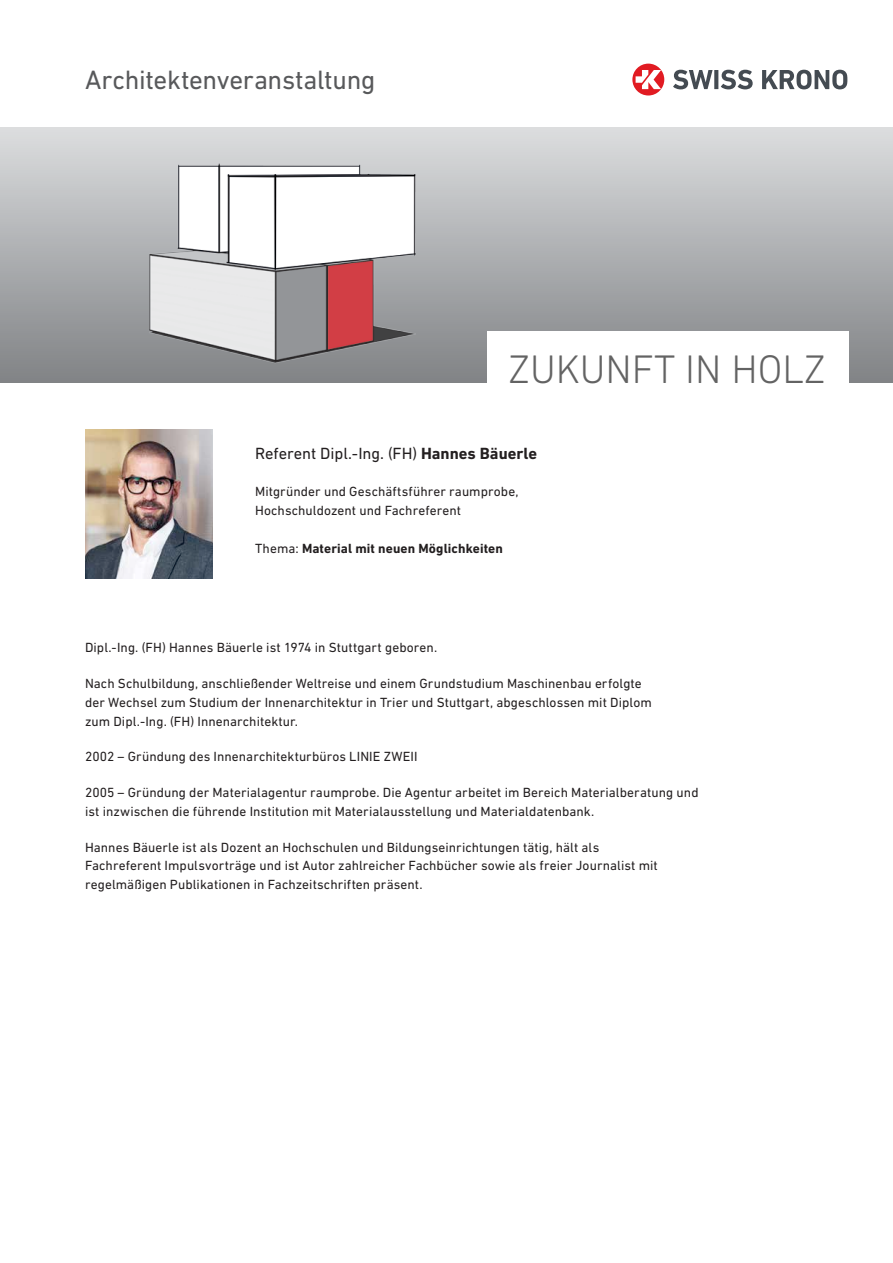
<style>
.page{position:relative;width:893px;height:1263px;background:#fff}
.page>*{position:absolute;margin:0;border:0;box-sizing:border-box;transform-origin:0 0}
.t1{font:300 40.5px "DIN Next LT Pro";color:#636363}
.t2{font:27px "DIN Next LT Pro";letter-spacing:-.01em;color:#58595b}
.t3{font:16.5px "DIN Next LT Pro";letter-spacing:-.005em;color:#231f20}
.t4{font:13.5px/18.8px "DIN Next LT Pro";letter-spacing:.005em;color:#231f20}
.t5{font:700 13.5px "DIN Next LT Pro";letter-spacing:.01em;color:#231f20}
.s1{font-weight:700}
.s2{font-weight:400}
</style>
<div class="page">
<div style="left:632px;top:64px;width:32px;height:31px;background:#e11b22;border-radius:50%"></div>
<svg style="left:636px;top:70px;width:25px;height:19px"></svg>
<svg style="left:673px;top:70px;width:39px;height:19px"></svg>
<svg style="left:714px;top:70px;width:4px;height:19px"></svg>
<svg style="left:721px;top:70px;width:32px;height:19px"></svg>
<svg style="left:762px;top:70px;width:85px;height:19px"></svg>
<div style="left:0;top:128px;width:893px;height:255px;background:linear-gradient(to bottom,#dbddde,#808385)"></div>
<img style="left:145px;top:162px;width:276px;height:202px">
<div style="left:487px;top:332px;width:361px;height:59px;background:#fff"></div>
<img style="left:85px;top:429px;width:128px;height:149px">
<h2 class="t2" style="left:85px;top:65px;width:292px">Architektenveranstaltung</h2>
<h1 class="t1" style="left:508px;top:346px;width:319px">ZUKUNFT IN HOLZ</h1>
<p class="t3" style="left:255px;top:444px;width:284px">Referent Dipl.-Ing. (FH) <span class="s1">Hannes Bäuerle</span></p>
<p class="t4" style="left:255px;top:482px;width:265px">Mitgründer und Geschäftsführer raumprobe,<br>Hochschuldozent und Fachreferent</p>
<p class="t5" style="left:255px;top:540px;width:249px"><span class="s2">Thema:</span> Material mit neuen Möglichkeiten</p>
<p class="t4" style="left:85px;top:638px;width:354px">Dipl.-Ing. (FH) Hannes Bäuerle ist 1974 in Stuttgart geboren.</p>
<p class="t4" style="left:85px;top:674px;width:568px">Nach Schulbildung, anschließender Weltreise und einem Grundstudium Maschinenbau erfolgte der Wechsel zum Studium der Innenarchitektur in Trier und Stuttgart, abgeschlossen mit Diplom zum Dipl.-Ing. (FH) Innenarchitektur.</p>
<p class="t4" style="left:85px;top:747px;width:334px">2002 – Gründung des Innenarchitekturbüros LINIE ZWEII</p>
<p class="t4" style="left:85px;top:783px;width:615px">2005 – Gründung der Materialagentur raumprobe. Die Agentur arbeitet im Bereich Materialberatung und ist inzwischen die führende Institution mit Materialausstellung und Materialdatenbank.</p>
<p class="t4" style="left:85px;top:837px;width:574px">Hannes Bäuerle ist als Dozent an Hochschulen und Bildungseinrichtungen tätig, hält als<br>Fachreferent Impulsvorträge und ist Autor zahlreicher Fachbücher sowie als freier Journalist mit regelmäßigen Publikationen in Fachzeitschriften präsent.</p>
</div>
